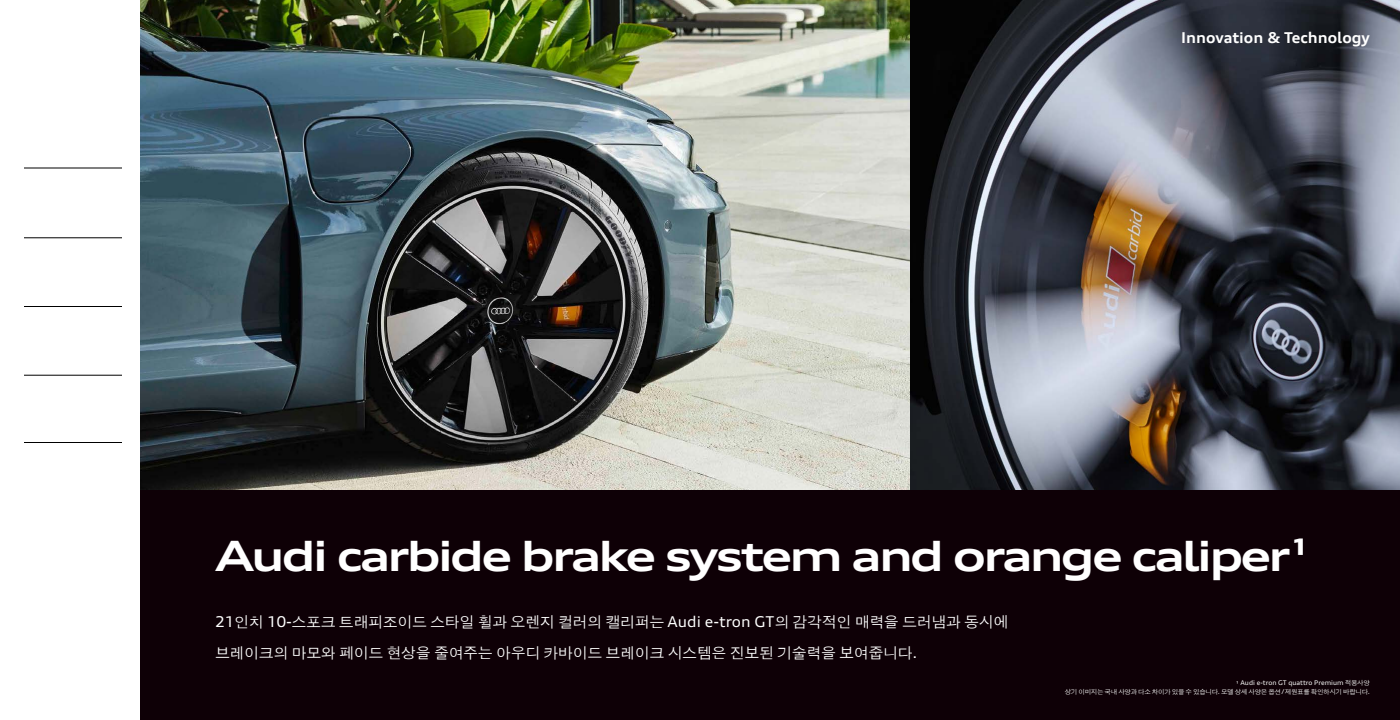
<style>
.page{position:relative;width:1400px;height:720px;background:#fff}
.page>*{position:absolute;margin:0;border:0;box-sizing:border-box;transform-origin:0 0}
.t1{font:700 expanded 42px "Audi Type";letter-spacing:-.065em;color:#fff}
.t2{font:15px/31px "Audi Type KR";letter-spacing:-.025em;color:#fff}
.t3{font:700 expanded 15px "Audi Type";color:#fff}
.t4{font:6.5px "Audi Type KR";letter-spacing:-.05em;color:#fff}
.t5{font:expanded 6.5px "Audi Type";color:#fff}
.s1{font-family:"Audi Type";font-stretch:expanded}
.s2{font-family:"Audi Type KR";font-stretch:normal}
</style>
<div class="page">
<hr style="left:24px;top:168px;width:98px;height:1px;background:#000">
<hr style="left:24px;top:238px;width:98px;height:1px;background:#000">
<hr style="left:24px;top:306px;width:98px;height:1px;background:#000">
<hr style="left:24px;top:375px;width:98px;height:1px;background:#000">
<hr style="left:24px;top:442px;width:98px;height:1px;background:#000">
<div style="left:140px;top:0;width:1260px;height:720px;background:#0e0006"></div>
<img style="left:140px;top:0;width:770px;height:490px">
<img style="left:910px;top:0;width:490px;height:490px">
<p class="t3" style="left:1181px;top:28px;width:190px">Innovation &amp; Technology</p>
<h1 class="t1" style="left:215px;top:530px;width:1098px">Audi carbide brake system and orange caliper¹</h1>
<p class="t2" style="left:215px;top:606px;width:795px"><span class="s1">21</span>인치 <span class="s1">10-</span>스포크 트래피조이드 스타일 휠과 오렌지 컬러의 캘리퍼는 <span class="s1">Audi e-tron GT</span>의 감각적인 매력을 드러냄과 동시에 브레이크의 마모와 페이드 현상을 줄여주는 아우디 카바이드 브레이크 시스템은 진보된 기술력을 보여줍니다<span class="s1">.</span></p>
<p class="t5" style="left:1236px;top:679px;width:135px">1 Audi e-tron GT quattro Premium <span class="s2">적용사양</span></p>
<p class="t4" style="left:1065px;top:688px;width:307px">상기 이미지는 국내 사양과 다소 차이가 있을 수 있습니다<span class="s1">.</span> 모델 상세 사양은 옵션<span class="s1">/</span>제원표를 확인하시기 바랍니다<span class="s1">.</span></p>
</div>
